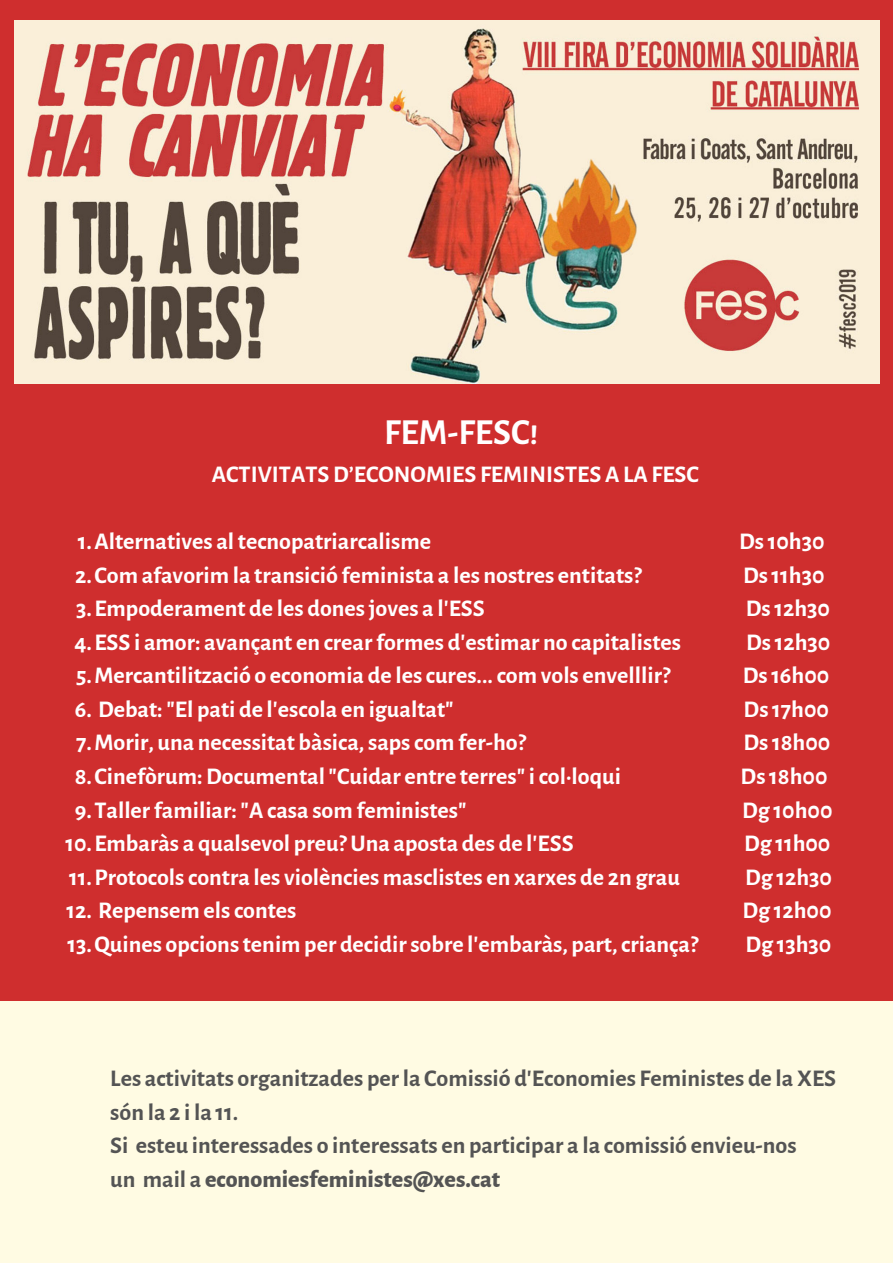
<style>
.page{position:relative;width:893px;height:1263px;background:#cf2e2e}
.page>*{position:absolute;margin:0;border:0;box-sizing:border-box;transform-origin:0 0}
.t1{font:700 36px "Alegreya Sans SC";color:#fff}
.t2{font:700 24px "Alegreya Sans";color:#fff}
.t3{font:700 24px/33.6px "Alegreya Sans";color:#545454}
.s1{font-weight:800}
</style>
<div class="page">
<img style="left:14px;top:20px;width:865px;height:363px">
<div style="left:0;top:1000px;width:893px;height:263px;background:#fffbe3"></div>
<h1 class="t1" style="left:384px;top:411px;width:156px">FEM-FESC!</h1>
<p class="t2" style="left:212px;top:460px;width:489px">ACTIVITATSD’ECONOMIES FEMINISTES A LA FESC</p>
<p class="t2" style="left:78px;top:527px;width:355px">1.Alternatives altecnopatriarcalisme</p>
<p class="t2" style="left:739px;top:527px;width:87px">Ds10h30</p>
<p class="t2" style="left:75px;top:561px;width:568px">2.Com afavorim la transició feminista a les nostres entitats?</p>
<p class="t2" style="left:743px;top:561px;width:83px">Ds11h30</p>
<p class="t2" style="left:76px;top:595px;width:410px">3.Empoderament de les donesjoves a l'ESS</p>
<p class="t2" style="left:746px;top:595px;width:86px">Ds12h30</p>
<p class="t2" style="left:74px;top:628px;width:608px">4.ESS i amor: avançant en crearformes d'estimar no capitalistes</p>
<p class="t2" style="left:746px;top:628px;width:86px">Ds12h30</p>
<p class="t2" style="left:76px;top:662px;width:595px">5.Mercantilització o economia de lescures...com vols envelllir?</p>
<p class="t2" style="left:743px;top:662px;width:88px">Ds16h00</p>
<p class="t2" style="left:75px;top:695px;width:380px">6. Debat:"El pati de l'escola en igualtat"</p>
<p class="t2" style="left:743px;top:695px;width:87px">Ds17h00</p>
<p class="t2" style="left:76px;top:729px;width:451px">7.Morir, una necessitat bàsica,sapscom fer-ho?</p>
<p class="t2" style="left:743px;top:729px;width:88px">Ds18h00</p>
<p class="t2" style="left:75px;top:762px;width:548px">8.Cinefòrum:Documental"Cuidar entre terres"icol·loqui</p>
<p class="t2" style="left:740px;top:762px;width:88px">Ds18h00</p>
<p class="t2" style="left:75px;top:796px;width:393px">9.Tallerfamiliar:"A casa som feministes"</p>
<p class="t2" style="left:742px;top:796px;width:92px">Dg 10h00</p>
<p class="t2" style="left:65px;top:829px;width:510px">10.Embaràs a qualsevol preu?Una aposta des de l'ESS</p>
<p class="t2" style="left:744px;top:829px;width:88px">Dg 11h00</p>
<p class="t2" style="left:69px;top:863px;width:612px">11.Protocolscontra les violències masclistes en xarxes de 2n grau</p>
<p class="t2" style="left:745px;top:863px;width:88px">Dg 12h30</p>
<p class="t2" style="left:67px;top:897px;width:231px">12. Repensem elscontes</p>
<p class="t2" style="left:742px;top:897px;width:91px">Dg 12h00</p>
<p class="t2" style="left:68px;top:930px;width:632px">13.Quines opcionstenim per decidirsobre l'embaràs, part,criança?</p>
<p class="t2" style="left:745px;top:930px;width:87px">Dg 13h30</p>
<p class="t3" style="left:110px;top:1062px;width:727px">Les activitats organitzades perla Comissió d'Economies Feministes de laXES són la 2 i la 11.<br>Si esteu interessades o interessats en participar a la comissió envieu-nos<br>un mail a <span class="s1">economiesfeministes@xes.cat</span></p>
</div>
